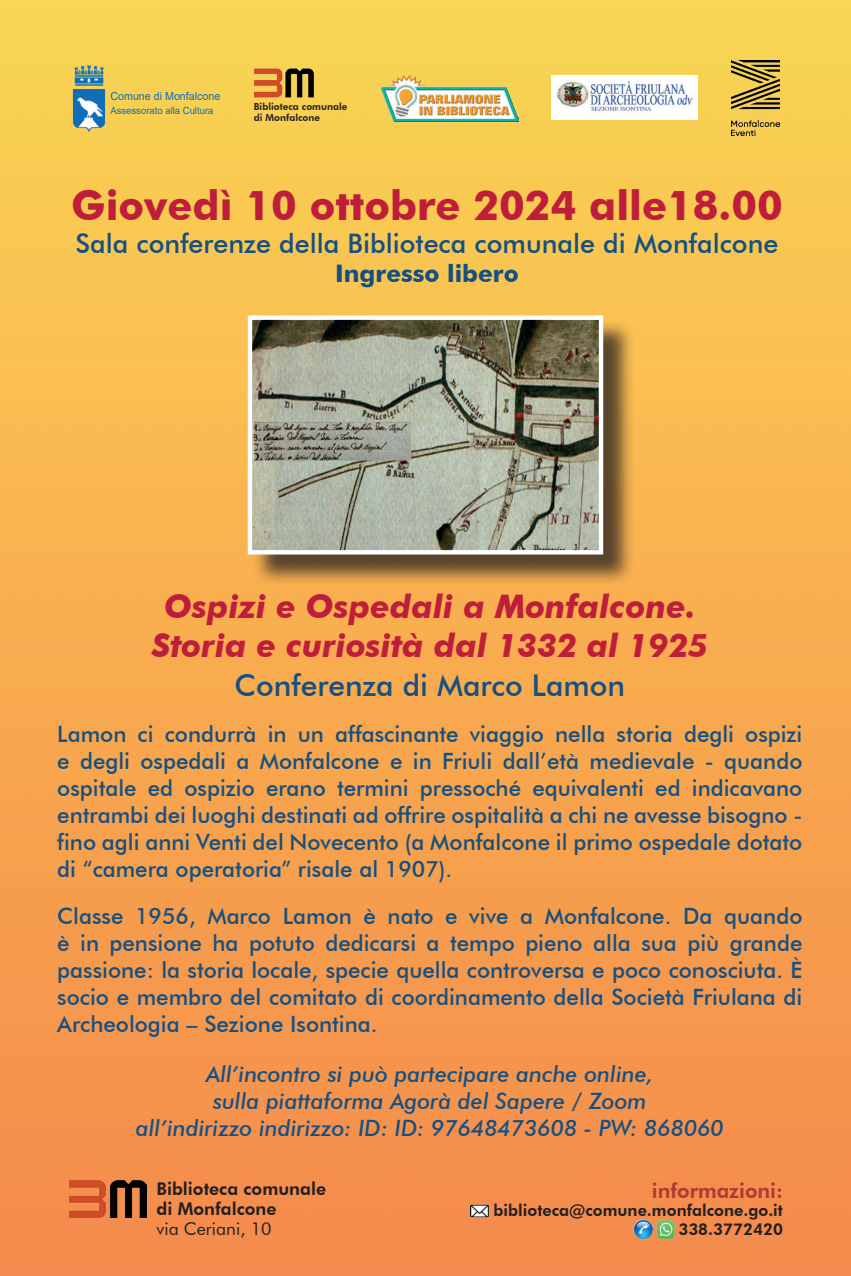
<style>
.page{position:relative;width:851px;height:1276px;background:#fff}
.page>*{position:absolute;margin:0;border:0;box-sizing:border-box;transform-origin:0 0}
.t1{font:700 41px "Futura BT";color:#be1e3a}
.t2{font:italic 700 32.5px "Futura BT";color:#be1e3a}
.t3{font:500 30px "Futura BT";color:#155082}
.t4{font:500 26.75px "Futura BT";color:#155082}
.t5{font:700 24.25px "Futura BT";color:#155082}
.t6{font:500 22.5px/27px "Futura BT";color:#155082;text-align:justify}
.t7{font:italic 500 22.5px "Futura BT";color:#155082}
.t8{font:800 20.5px "Futura BT";color:#ad3b33}
.t9{font:800 17.75px "Futura BT";color:#231f20}
.t10{font:17.75px "Futura BT";color:#231f20}
.t11{font:800 16.25px "Futura BT";color:#231f20}
.t12{font:11.25px "Arial";color:#126db7;scale:.96 1}
.t13{font:10px "Arial";color:#126db7;scale:.96 1}
.t14{font:800 9.75px "Futura BT";color:#231f20}
</style>
<div class="page">
<img style="left:0;top:0;width:850px;height:1276px">
<img style="left:69px;top:1180px;width:78px;height:37px">
<img style="left:655px;top:1220px;width:20px;height:19px">
<img style="left:470px;top:1202px;width:18px;height:17px">
<img style="left:633px;top:1219px;width:20px;height:20px">
<img style="left:381px;top:75px;width:137px;height:47px">
<img style="left:731px;top:60px;width:48px;height:76px">
<img style="left:64px;top:63px;width:50px;height:69px">
<img style="left:254px;top:67px;width:101px;height:31px">
<img style="left:551px;top:75px;width:146px;height:45px">
<div style="left:251px;top:319px;width:384px;height:267px;background:#231f20;opacity:.75"></div>
<img style="left:253px;top:320px;width:345px;height:229px">
<div style="left:248px;top:315px;width:355px;height:239px;border:4px solid #fff"></div>
<p class="t12" style="left:110px;top:88px;width:116px">Comune di Monfalcone</p>
<p class="t13" style="left:110px;top:103px;width:109px">Assessorato alla Cultura</p>
<p class="t14" style="left:254px;top:100px;width:95px">Biblioteca comunale</p>
<p class="t14" style="left:254px;top:112px;width:68px">di Monfalcone</p>
<p class="t1" style="left:71px;top:181px;width:713px">Giovedì 10 ottobre 2024 alle18.00</p>
<p class="t4" style="left:75px;top:227px;width:704px">Sala conferenze della Biblioteca comunale di Monfalcone</p>
<p class="t5" style="left:335px;top:258px;width:185px">Ingresso libero</p>
<p class="t2" style="left:164px;top:587px;width:533px">Ospizi e Ospedali a Monfalcone.</p>
<p class="t2" style="left:152px;top:626px;width:558px">Storia e curiosità dal 1332 al 1925</p>
<p class="t3" style="left:234px;top:667px;width:392px">Conferenza di Marco Lamon</p>
<p class="t6" style="left:57px;top:720px;width:746px">Lamon ci condurrà in un affascinante viaggio nella storia degli ospizi e degli ospedali a Monfalcone e in Friuli dall’età medievale - quando ospitale ed ospizio erano termini pressoché equivalenti ed indicavano entrambi dei luoghi destinati ad offrire ospitalità a chi ne avesse bisogno - fino agli anni Venti del Novecento (a Monfalcone il primo ospedale dotato di “camera operatoria” risale al 1907).</p>
<p class="t6" style="left:57px;top:902px;width:746px">Classe 1956, Marco Lamon è nato e vive a Monfalcone. Da quando è in pensione ha potuto dedicarsi a tempo pieno alla sua più grande passione: la storia locale, specie quella controversa e poco conosciuta. È socio e membro del comitato di coordinamento della Società Friulana di Archeologia – Sezione Isontina.</p>
<p class="t7" style="left:206px;top:1060px;width:448px">All’incontro si può partecipare anche online,</p>
<p class="t7" style="left:213px;top:1087px;width:435px">sulla piattaforma Agorà del Sapere / Zoom</p>
<p class="t7" style="left:136px;top:1114px;width:589px">all’indirizzo indirizzo: ID: ID: 97648473608 - PW: 868060</p>
<p class="t9" style="left:156px;top:1178px;width:171px">Biblioteca comunale</p>
<p class="t9" style="left:156px;top:1198px;width:122px">di Monfalcone</p>
<p class="t10" style="left:156px;top:1218px;width:117px">via Ceriani, 10</p>
<p class="t8" style="left:651px;top:1177px;width:133px">informazioni:</p>
<p class="t11" style="left:493px;top:1200px;width:291px">biblioteca@comune.monfalcone.go.it</p>
<p class="t11" style="left:678px;top:1219px;width:106px">338.3772420</p>
</div>
